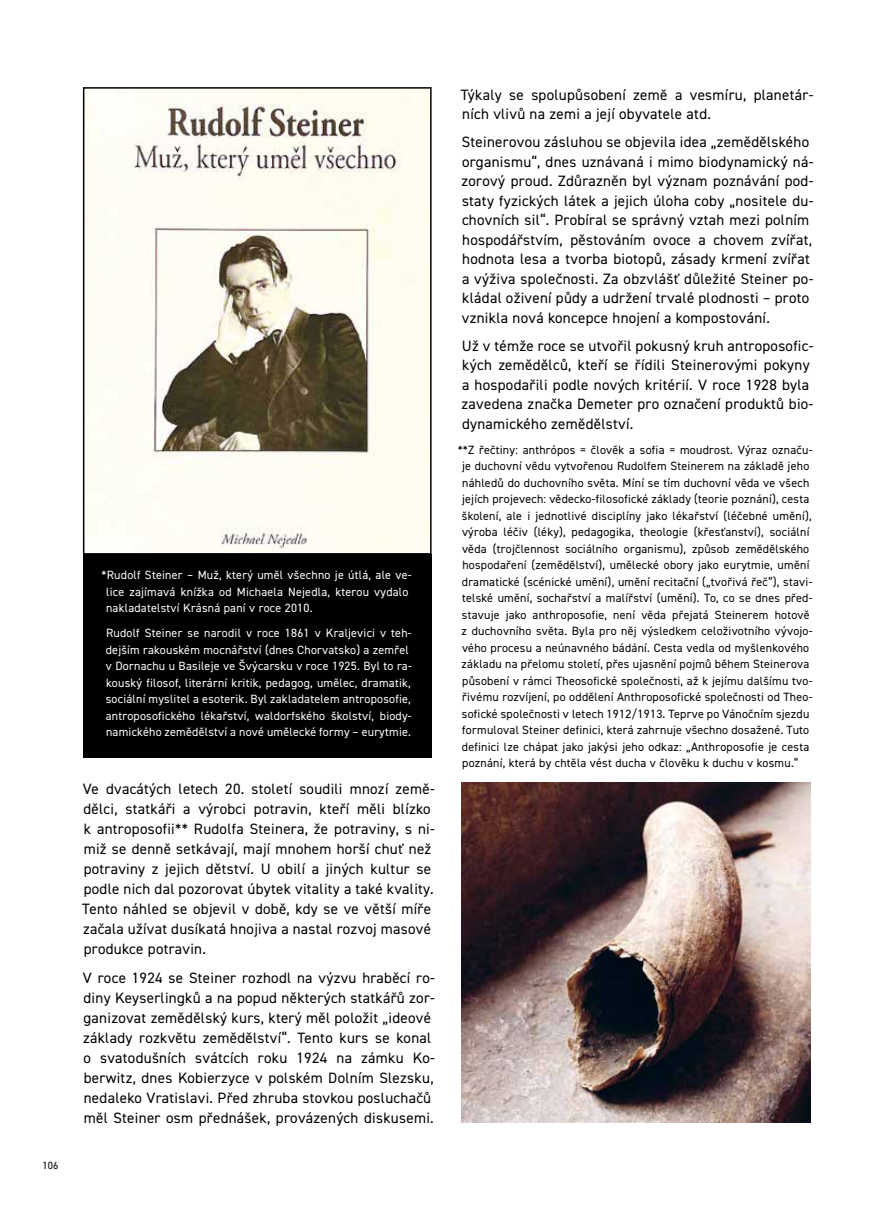
<style>
.page{position:relative;width:893px;height:1212px;background:#fff}
.page>*{position:absolute;margin:0;border:0;box-sizing:border-box;transform-origin:0 0}
.t1{font:15px/20px "DIN2014";letter-spacing:.02em;color:#000}
.t2{font:12px/16.5px "DIN2014";letter-spacing:.02em;color:#000}
.t3{font:12px/16.5px "DIN2014";letter-spacing:.02em;color:#fff}
.t4{font:10.5px "DIN2014";color:#000}
</style>
<div class="page">
<div style="left:83px;top:554px;width:349px;height:204px;background:#000"></div>
<img style="left:461px;top:782px;width:349px;height:341px">
<img style="left:86px;top:90px;width:343px;height:462px">
<div style="left:83px;top:87px;width:349px;height:468px;border:2px solid #000"></div>
<p class="t4" style="left:43px;top:1159px;width:17px">106</p>
<p class="t3" style="left:106px;top:567px;width:307px;text-indent:-4px">*Rudolf Steiner – Muž, který uměl všechno je útlá, ale ve&shy;lice zajímavá knížka od Michaela Nejedla, kterou vydalo nakladatelství Krásná paní v roce 2010.</p>
<p class="t3" style="left:106px;top:625px;width:308px">Rudolf Steiner se narodil v roce 1861 v Kraljevici v teh&shy;dejším rakouském mocnářství (dnes Chorvatsko) a zemřel v Dornachu u Basileje ve Švýcarsku v roce 1925. Byl to ra&shy;kouský filosof, literární kritik, pedagog, umělec, dramatik, sociální myslitel a esoterik. Byl zakladatelem antroposofie, antroposofického lékařství, waldorfského školství, biody&shy;namického zemědělství a nové umělecké formy – eurytmie.</p>
<p class="t1" style="left:82px;top:779px;width:354px">Ve dvacátých letech 20. století soudili mnozí země&shy;dělci, statkáři a výrobci potravin, kteří měli blízko k antroposofii** Rudolfa Steinera, že potraviny, s ni&shy;miž se denně setkávají, mají mnohem horší chuť než potraviny z jejich dětství. U obilí a jiných kultur se podle nich dal pozorovat úbytek vitality a také kvality.<br>Tento náhled se objevil v době, kdy se ve větší míře začala užívat dusíkatá hnojiva a nastal rozvoj masové produkce potravin.</p>
<p class="t1" style="left:83px;top:967px;width:354px">V roce 1924 se Steiner rozhodl na výzvu hraběcí ro&shy;diny Keyserlingků a na popud některých statkářů zor&shy;ganizovat zemědělský kurs, který měl položit „ideové základy rozkvětu zemědělství“. Tento kurs se konal o svatodušních svátcích roku 1924 na zámku Ko&shy;berwitz, dnes Kobierzyce v polském Dolním Slezsku, nedaleko Vratislavi. Před zhruba stovkou posluchačů měl Steiner osm přednášek, provázených diskusemi.</p>
<p class="t1" style="left:461px;top:84px;width:354px;line-height:19.5px">Týkaly se spolupůsobení země a vesmíru, planetár&shy;ních vlivů na zemi a její obyvatele atd.</p>
<p class="t1" style="left:462px;top:132px;width:353px;line-height:19.5px">Steinerovou zásluhou se objevila idea „zemědělského organismu“, dnes uznávaná i mimo biodynamický ná&shy;zorový proud. Zdůrazněn byl význam poznávání pod&shy;staty fyzických látek a jejich úloha coby „nositele du&shy;chovních sil“. Probíral se správný vztah mezi polním hospodářstvím, pěstováním ovoce a chovem zvířat, hodnota lesa a tvorba biotopů, zásady krmení zvířat a výživa společnosti. Za obzvlášť důležité Steiner po&shy;kládal oživení půdy a udržení trvalé plodnosti – proto vznikla nová koncepce hnojení a kompostování.</p>
<p class="t1" style="left:462px;top:335px;width:353px;line-height:19.5px">Už v témže roce se utvořil pokusný kruh antroposofic&shy;kých zemědělců, kteří se řídili Steinerovými pokyny a hospodařili podle nových kritérií. V roce 1928 byla zavedena značka Demeter pro označení produktů bio&shy;dynamického zemědělství.</p>
<p class="t2" style="left:462px;top:441px;width:352px;text-indent:-4px">**Z řečtiny: anthrópos = člověk a sofia = moudrost. Výraz označu&shy;je duchovní vědu vytvořenou Rudolfem Steinerem na základě jeho náhledů do duchovního světa. Míní se tím duchovní věda ve všech jejích projevech: vědecko-filosofické základy (teorie poznání), cesta školení, ale i jednotlivé disciplíny jako lékařství (léčebné umění), výroba léčiv (léky), pedagogika, theologie (křesťanství), sociální věda (trojčlennost sociálního organismu), způsob zemědělského hospodaření (zemědělství), umělecké obory jako eurytmie, umění dramatické (scénické umění), umění recitační („tvořivá řeč“), stavi&shy;telské umění, sochařství a malířství (umění). To, co se dnes před&shy;stavuje jako anthroposofie, není věda přejatá Steinerem hotově z duchovního světa. Byla pro něj výsledkem celoživotního vývojo&shy;vého procesu a neúnavného bádání. Cesta vedla od myšlenkového základu na přelomu století, přes ujasnění pojmů během Steinerova působení v rámci Theosofické společnosti, až k jejímu dalšímu tvo&shy;řivému rozvíjení, po oddělení Anthroposofické společnosti od Theo&shy;sofické společnosti v letech 1912/1913. Teprve po Vánočním sjezdu formuloval Steiner definici, která zahrnuje všechno dosažené. Tuto definici lze chápat jako jakýsi jeho odkaz: „Anthroposofie je cesta poznání, která by chtěla vést ducha v člověku k duchu v kosmu.“</p>
</div>
